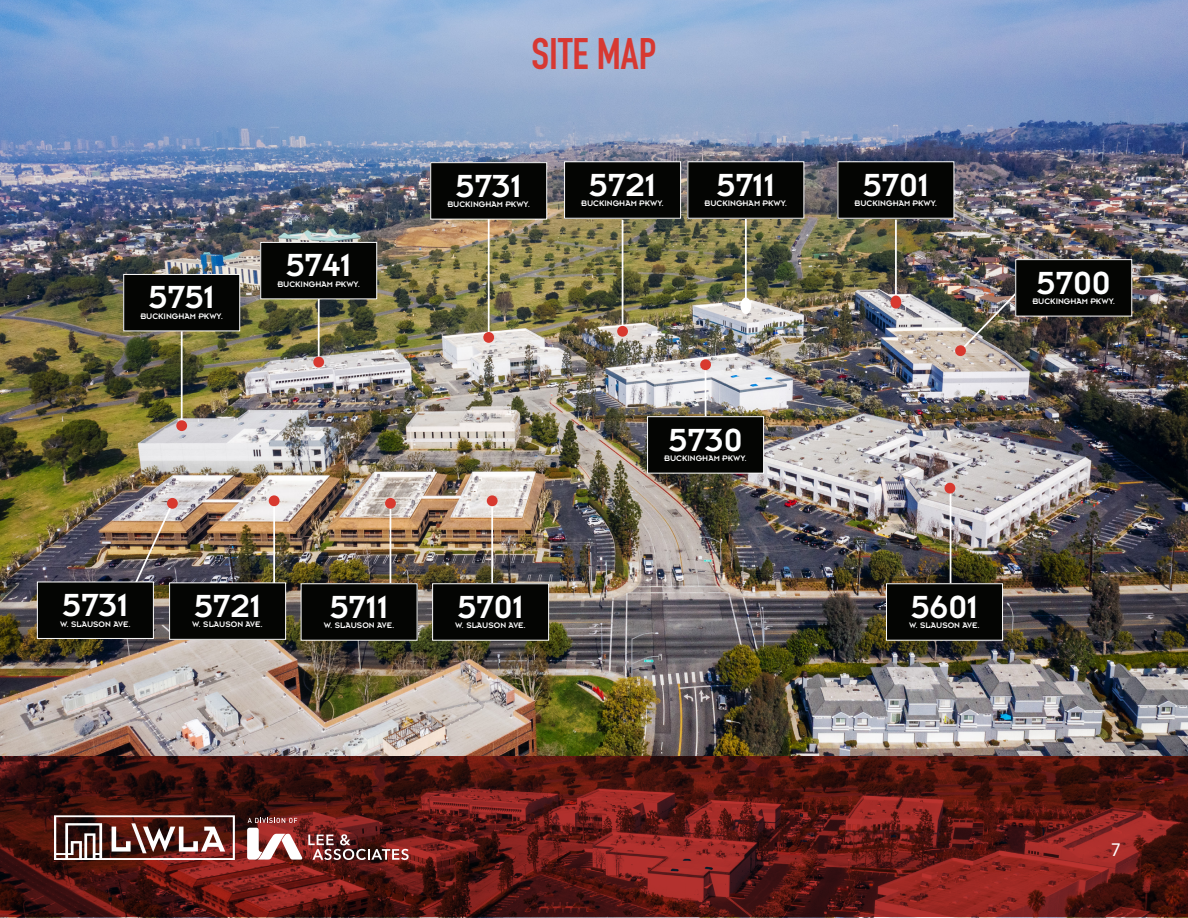
<style>
.page{position:relative;width:1188px;height:918px;background:#fff}
.page>*{position:absolute;margin:0;border:0;box-sizing:border-box;transform-origin:0 0}
.t1{font:700 43.5px "DIN Condensed";color:#d73832}
.Paragraph_Style_10{font:35.25px "Insignia LT Std";color:#fff}
.t2{font:18px "Avenir";color:#fff}
.Paragraph_Style_10-2{font:8.85px "Insignia LT Std";color:#fff}
</style>
<div class="page">
<svg style="left:0;top:755px;width:1188px;height:162px;background:#5b1814"></svg>
<svg style="left:54px;top:815px;width:181px;height:45px"></svg>
<svg style="left:247px;top:818px;width:162px;height:42px"></svg>
<img style="left:0;top:0;width:1188px;height:755px">
<hr style="left:273px;top:501px;width:2px;height:89px;background:#fff">
<div style="left:269px;top:495px;width:11px;height:11px;background:#d8392f;border-radius:50%"></div>
<div style="left:170px;top:583px;width:116px;height:56px;background:#040503"></div>
<div style="left:169px;top:582px;width:117px;height:58px;border:1px solid #fff"></div>
<img style="left:130px;top:501px;width:45px;height:92px">
<div style="left:167px;top:498px;width:11px;height:11px;background:#d8392f;border-radius:50%"></div>
<div style="left:37px;top:582px;width:116px;height:56px;background:#040503"></div>
<div style="left:37px;top:582px;width:117px;height:57px;border:1px solid #fff"></div>
<hr style="left:181px;top:331px;width:2px;height:95px;background:#fff">
<hr style="left:318px;top:292px;width:2px;height:70px;background:#fff">
<div style="left:313px;top:357px;width:11px;height:10px;background:#d8392f;border-radius:50%"></div>
<hr style="left:488px;top:209px;width:2px;height:128px;background:#fff">
<img style="left:958px;top:288px;width:63px;height:65px">
<div style="left:955px;top:345px;width:11px;height:11px;background:#d8392f;border-radius:50%"></div>
<hr style="left:705px;top:370px;width:1px;height:92px;background:#fff">
<hr style="left:622px;top:220px;width:1px;height:111px;background:#fff">
<div style="left:617px;top:326px;width:11px;height:11px;background:#d8392f;border-radius:50%"></div>
<hr style="left:745px;top:204px;width:2px;height:106px;background:#fff">
<div style="left:740px;top:298px;width:11px;height:16px;background:#fff;border-radius:50%"></div>
<hr style="left:950px;top:490px;width:1px;height:111px;background:#fff">
<div style="left:945px;top:483px;width:10px;height:11px;background:#d8392f;border-radius:50%"></div>
<hr style="left:895px;top:220px;width:2px;height:84px;background:#fff">
<div style="left:891px;top:296px;width:10px;height:13px;background:#d8392f;border-radius:50%"></div>
<hr style="left:390px;top:503px;width:1px;height:90px;background:#fff">
<div style="left:385px;top:498px;width:11px;height:11px;background:#d8392f;border-radius:50%"></div>
<div style="left:301px;top:584px;width:116px;height:56px;background:#040503"></div>
<hr style="left:491px;top:501px;width:2px;height:89px;background:#fff">
<div style="left:487px;top:495px;width:11px;height:11px;background:#d8392f;border-radius:50%"></div>
<div style="left:433px;top:584px;width:116px;height:56px;background:#040503"></div>
<div style="left:432px;top:583px;width:117px;height:58px;border:1px solid #fff"></div>
<div style="left:124px;top:274px;width:116px;height:57px;background:#040503"></div>
<div style="left:123px;top:274px;width:117px;height:57px;border:1px solid #fff"></div>
<div style="left:261px;top:242px;width:116px;height:57px;background:#040503"></div>
<div style="left:260px;top:242px;width:117px;height:57px;border:1px solid #fff"></div>
<div style="left:431px;top:163px;width:116px;height:56px;background:#040503"></div>
<div style="left:430px;top:162px;width:117px;height:58px;border:1px solid #fff"></div>
<div style="left:565px;top:162px;width:116px;height:56px;background:#040503"></div>
<div style="left:564px;top:161px;width:117px;height:58px;border:1px solid #fff"></div>
<div style="left:688px;top:162px;width:116px;height:56px;background:#040503"></div>
<div style="left:687px;top:161px;width:117px;height:58px;border:1px solid #fff"></div>
<div style="left:648px;top:417px;width:116px;height:56px;background:#040503"></div>
<div style="left:647px;top:416px;width:117px;height:58px;border:1px solid #fff"></div>
<div style="left:838px;top:162px;width:116px;height:56px;background:#040503"></div>
<div style="left:1016px;top:260px;width:116px;height:56px;background:#040503"></div>
<div style="left:1015px;top:259px;width:117px;height:58px;border:1px solid #fff"></div>
<div style="left:887px;top:584px;width:116px;height:56px;background:#040503"></div>
<div style="left:886px;top:583px;width:117px;height:58px;border:1px solid #fff"></div>
<div style="left:176px;top:420px;width:11px;height:11px;background:#d8392f;border-radius:50%"></div>
<div style="left:483px;top:332px;width:11px;height:11px;background:#d8392f;border-radius:50%"></div>
<div style="left:700px;top:359px;width:11px;height:11px;background:#d8392f;border-radius:50%"></div>
<p class="Paragraph_Style_10" style="left:148px;top:279px;width:68px">5751</p>
<p class="Paragraph_Style_10-2" style="left:140px;top:312px;width:84px">BUCKINGHAM PKWY.</p>
<p class="Paragraph_Style_10" style="left:286px;top:247px;width:67px">5741</p>
<p class="Paragraph_Style_10-2" style="left:277px;top:280px;width:84px">BUCKINGHAM PKWY.</p>
<p class="Paragraph_Style_10" style="left:62px;top:587px;width:68px">5731</p>
<p class="Paragraph_Style_10-2" style="left:60px;top:619px;width:72px">W. SLAUSON AVE.</p>
<p class="Paragraph_Style_10" style="left:194px;top:588px;width:69px">5721</p>
<p class="Paragraph_Style_10-2" style="left:192px;top:620px;width:72px">W. SLAUSON AVE.</p>
<p class="Paragraph_Style_10" style="left:330px;top:589px;width:60px">5711</p>
<p class="Paragraph_Style_10-2" style="left:324px;top:621px;width:72px">W. SLAUSON AVE.</p>
<p class="t1" style="left:532px;top:25px;width:126px">SITE MAP</p>
<p class="Paragraph_Style_10" style="left:455px;top:168px;width:68px">5731</p>
<p class="Paragraph_Style_10-2" style="left:447px;top:200px;width:84px">BUCKINGHAM PKWY.</p>
<p class="Paragraph_Style_10" style="left:589px;top:167px;width:69px">5721</p>
<p class="Paragraph_Style_10-2" style="left:581px;top:199px;width:84px">BUCKINGHAM PKWY.</p>
<p class="Paragraph_Style_10" style="left:717px;top:167px;width:60px">5711</p>
<p class="Paragraph_Style_10-2" style="left:704px;top:199px;width:84px">BUCKINGHAM PKWY.</p>
<p class="Paragraph_Style_10" style="left:457px;top:589px;width:68px">5701</p>
<p class="Paragraph_Style_10-2" style="left:455px;top:621px;width:72px">W. SLAUSON AVE.</p>
<p class="Paragraph_Style_10" style="left:668px;top:422px;width:76px">5730</p>
<p class="Paragraph_Style_10-2" style="left:664px;top:454px;width:84px">BUCKINGHAM PKWY.</p>
<p class="Paragraph_Style_10" style="left:863px;top:167px;width:68px">5701</p>
<p class="Paragraph_Style_10-2" style="left:855px;top:199px;width:84px">BUCKINGHAM PKWY.</p>
<p class="Paragraph_Style_10" style="left:1037px;top:265px;width:76px">5700</p>
<p class="Paragraph_Style_10-2" style="left:1032px;top:297px;width:84px">BUCKINGHAM PKWY.</p>
<p class="Paragraph_Style_10" style="left:911px;top:589px;width:69px">5601</p>
<p class="Paragraph_Style_10-2" style="left:909px;top:621px;width:72px">W. SLAUSON AVE.</p>
<p class="t2" style="left:1111px;top:835px;width:12px">7</p>
</div>
